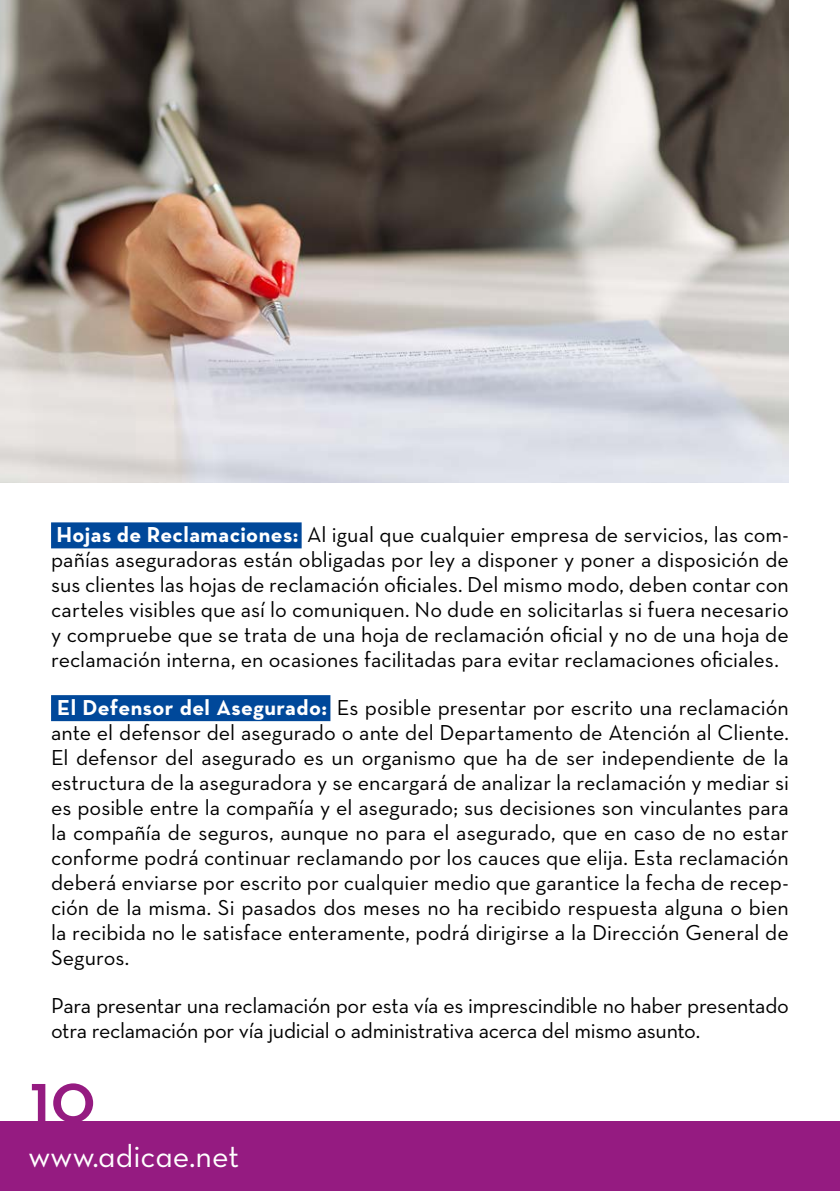
<style>
.page{position:relative;width:840px;height:1191px;background:#fff}
.page>*{position:absolute;margin:0;border:0;box-sizing:border-box;transform-origin:0 0}
.t1{font:700 72px "Neutra Disp";color:#951b81}
.t2{font:32px "Neutra Text Book Alt";color:#fff}
.Párrafo_normal{font:22px/25px "Neutra Text";letter-spacing:-.01em;color:#000;text-align:justify}
.s1{font-weight:700;color:#fff}
</style>
<div class="page">
<div style="left:0;top:1121px;width:839px;height:70px;background:#951b81"></div>
<div style="left:51px;top:522px;width:250px;height:26px;background:#00489a"></div>
<div style="left:51px;top:695px;width:279px;height:26px;background:#00489a"></div>
<img style="left:0;top:0;width:788px;height:482px">
<p class="Párrafo_normal" style="left:51px;top:522px;width:739px"><span class="s1">Hojas de Reclamaciones:</span> Al igual que cualquier empresa de servicios, las com&shy;pañías aseguradoras están obligadas por ley a disponer y poner a disposición de sus clientes las hojas de reclamación oficiales. Del mismo modo, deben contar con carteles visibles que así lo comuniquen. No dude en solicitarlas si fuera necesario y compruebe que se trata de una hoja de reclamación oficial y no de una hoja de reclamación interna, en ocasiones facilitadas para evitar reclamaciones oficiales.</p>
<p class="Párrafo_normal" style="left:51px;top:695px;width:739px"><span class="s1">El Defensor del Asegurado:</span> Es posible presentar por escrito una reclamación ante el defensor del asegurado o ante del Departamento de Atención al Cliente.<br>El defensor del asegurado es un organismo que ha de ser independiente de la estructura de la aseguradora y se encargará de analizar la reclamación y mediar si es posible entre la compañía y el asegurado; sus decisiones son vinculantes para la compañía de seguros, aunque no para el asegurado, que en caso de no estar conforme podrá continuar reclamando por los cauces que elija. Esta reclamación deberá enviarse por escrito por cualquier medio que garantice la fecha de recep&shy;ción de la misma. Si pasados dos meses no ha recibido respuesta alguna o bien la recibida no le satisface enteramente, podrá dirigirse a la Dirección General de Seguros.</p>
<p class="Párrafo_normal" style="left:51px;top:992px;width:739px">Para presentar una reclamación por esta vía es imprescindible no haber presentado otra reclamación por vía judicial o administrativa acerca del mismo asunto.</p>
<h1 class="t1" style="left:30px;top:1057px;width:67px">10</h1>
<h2 class="t2" style="left:28px;top:1137px;width:212px">www.adicae.net</h2>
</div>
